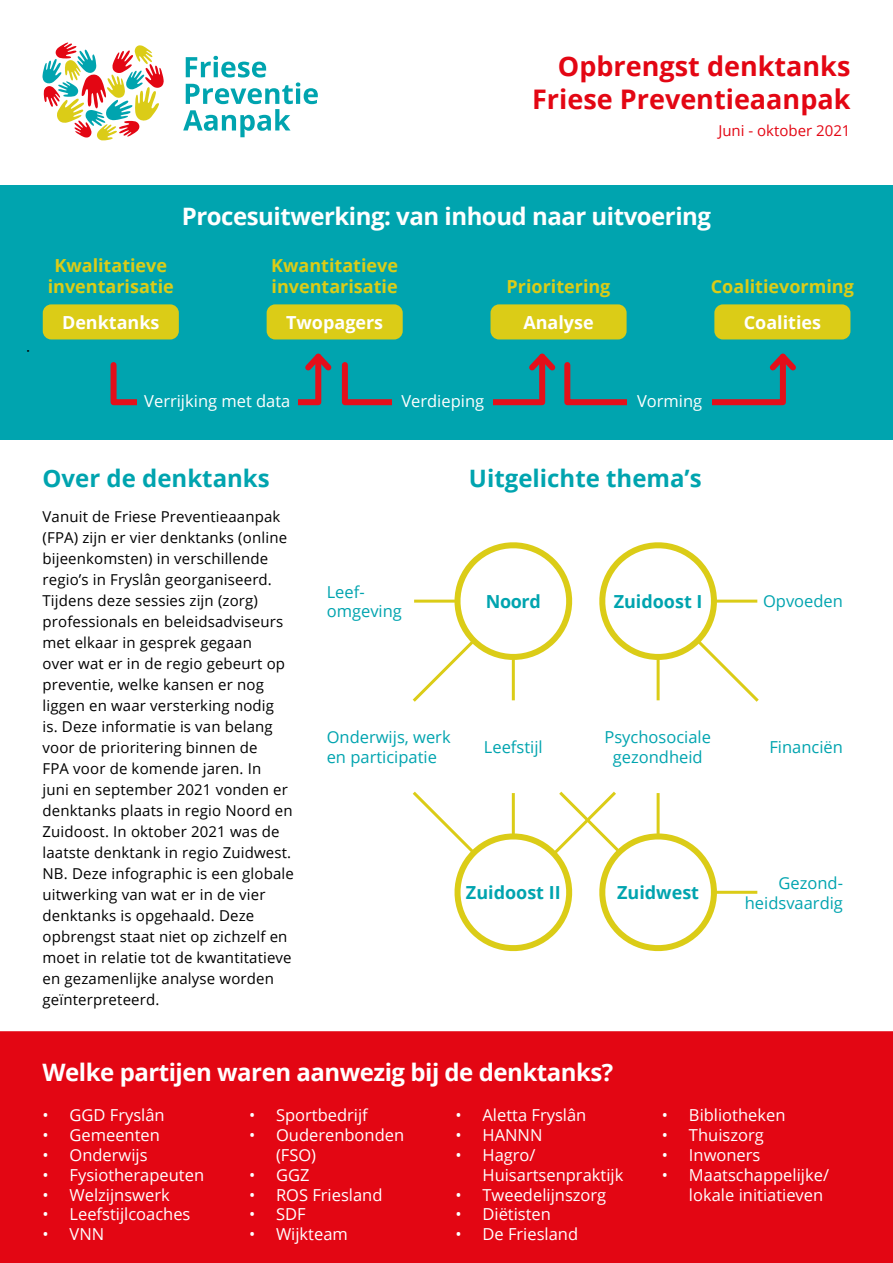
<style>
.page{position:relative;width:893px;height:1263px;background:#fff}
.page>*{position:absolute;margin:0;border:0;box-sizing:border-box;transform-origin:0 0}
.t1{font:700 27px/32.4px "Open Sans";color:#e30613;text-align:right}
.t2{font:700 24px "Open Sans";letter-spacing:-.02em;color:#fff}
.t3{font:700 24px "Open Sans";color:#00a4af}
.t4{font:700 18px/21.6px "Open Sans";color:#dbcc17;text-align:center}
.t5{font:700 18px "Open Sans";color:#fff}
.t6{font:700 18px "Open Sans";color:#00a4af}
.t7{font:16.5px/19.8px "Open Sans";color:#fff}
.t8{font:16.5px/19.8px "Open Sans";color:#00a4af}
.t9{font:15px/21px "Open Sans";letter-spacing:.01em;color:#000}
.t10{font:15px "Open Sans";color:#e30613}
</style>
<div class="page">
<hr style="left:620px;top:891px;width:137px;height:3px;background:#dbcc17">
<div style="left:0;top:185px;width:893px;height:254px;background:#00a4af"></div>
<div style="left:0;top:1031px;width:893px;height:232px;background:#e30613"></div>
<svg style="left:43px;top:43px;width:121px;height:97px"></svg>
<svg style="left:183px;top:56px;width:135px;height:81px"></svg>
<svg style="left:108px;top:304px;width:693px;height:102px"></svg>
<div style="left:43px;top:304px;width:136px;height:35px;background:#dbcc17;border-radius:9px"></div>
<div style="left:267px;top:304px;width:136px;height:35px;background:#dbcc17;border-radius:9px"></div>
<div style="left:490px;top:304px;width:137px;height:35px;background:#dbcc17;border-radius:9px"></div>
<div style="left:714px;top:304px;width:136px;height:35px;background:#dbcc17;border-radius:9px"></div>
<div style="left:137px;top:385px;width:161px;height:36px;background:#00a4af"></div>
<div style="left:392px;top:384px;width:101px;height:35px;background:#00a4af"></div>
<div style="left:627px;top:384px;width:85px;height:36px;background:#00a4af"></div>
<svg style="left:412px;top:791px;width:307px;height:161px"></svg>
<svg style="left:412px;top:542px;width:347px;height:160px"></svg>
<p class="t1" style="left:532px;top:50px;width:320px">Opbrengst denktanks<br>Friese Preventieaanpak</p>
<p class="t10" style="left:718px;top:120px;width:134px">Juni - oktober 2021</p>
<p class="t4" style="left:48px;top:254px;width:128px">Kwalitatieve inventarisatie</p>
<p class="t5" style="left:62px;top:310px;width:99px">Denktanks</p>
<p class="t2" style="left:182px;top:200px;width:531px">Procesuitwerking: van inhoud naar uitvoering</p>
<p class="t4" style="left:271px;top:254px;width:128px;text-align:left">Kwantitatieve inventarisatie</p>
<p class="t5" style="left:286px;top:310px;width:99px">Twopagers</p>
<p class="t4" style="left:507px;top:275px;width:105px">Prioritering</p>
<p class="t5" style="left:523px;top:310px;width:72px">Analyse</p>
<p class="t4" style="left:711px;top:275px;width:145px">Coalitievorming</p>
<p class="t5" style="left:744px;top:310px;width:79px">Coalities</p>
<p class="t7" style="left:144px;top:391px;width:148px">Verrijking met data</p>
<p class="t7" style="left:401px;top:391px;width:84px">Verdieping</p>
<p class="t7" style="left:637px;top:391px;width:67px">Vorming</p>
<p class="t3" style="left:43px;top:461px;width:229px">Over de denktanks</p>
<p class="t3" style="left:469px;top:461px;width:234px">Uitgelichte thema’s</p>
<p class="t9" style="left:43px;top:505px;width:252px">Vanuit de Friese Preventieaanpak (FPA) zijn er vier denktanks (online bijeenkomsten) in verschillende regio’s in Fryslân georganiseerd.<br>Tijdens deze sessies zijn (zorg) professionals en beleidsadviseurs met elkaar in gesprek gegaan<br>over wat er in de regio gebeurt op preventie, welke kansen er nog liggen en waar versterking nodig is. Deze informatie is van belang voor de prioritering binnen de<br>FPA voor de komende jaren. In<br>juni en september 2021 vonden er denktanks plaats in regio Noord en<br>Zuidoost. In oktober 2021 was de laatste denktank in regio Zuidwest.</p>
<p class="t9" style="left:43px;top:862px;width:253px">NB. Deze infographic is een globale uitwerking van wat er in de vier denktanks is opgehaald. Deze opbrengst staat niet op zichzelf en moet in relatie tot de kwantitatieve en gezamenlijke analyse worden geïnterpreteerd.</p>
<p class="t8" style="left:327px;top:581px;width:77px">Leef&shy;omgeving</p>
<p class="t6" style="left:486px;top:589px;width:57px">Noord</p>
<p class="t6" style="left:614px;top:589px;width:90px">Zuidoost I</p>
<p class="t8" style="left:763px;top:591px;width:81px">Opvoeden</p>
<p class="t8" style="left:327px;top:727px;width:125px">Onderwijs, werk en participatie</p>
<p class="t8" style="left:484px;top:736px;width:60px">Leefstijl</p>
<p class="t8" style="left:604px;top:727px;width:108px;text-align:center">Psychosociale gezondheid</p>
<p class="t8" style="left:769px;top:736px;width:75px">Financiën</p>
<p class="t6" style="left:466px;top:880px;width:96px">Zuidoost II</p>
<p class="t6" style="left:617px;top:880px;width:83px">Zuidwest</p>
<p class="t8" style="left:745px;top:872px;width:100px;text-align:right">Gezond&shy;heidsvaardig</p>
<p class="t2" style="left:43px;top:1055px;width:572px">Welke partijen waren aanwezig bij de denktanks?</p>
<p class="t7" style="left:43px;top:1105px;width:124px">• GGD Fryslân</p>
<p class="t7" style="left:43px;top:1125px;width:119px">• Gemeenten</p>
<p class="t7" style="left:43px;top:1145px;width:107px">• Onderwijs</p>
<p class="t7" style="left:43px;top:1164px;width:163px">• Fysiotherapeuten</p>
<p class="t7" style="left:43px;top:1184px;width:129px">• Welzijnswerk</p>
<p class="t7" style="left:43px;top:1204px;width:149px">• Leefstijlcoaches</p>
<p class="t7" style="left:43px;top:1224px;width:63px">• VNN</p>
<p class="t7" style="left:249px;top:1105px;width:120px">• Sportbedrijf</p>
<p class="t7" style="left:276px;top:1125px;width:130px;text-indent:-27px">• Ouderenbonden (FSO)</p>
<p class="t7" style="left:249px;top:1164px;width:62px">• GGZ</p>
<p class="t7" style="left:249px;top:1184px;width:135px">• ROS Friesland</p>
<p class="t7" style="left:249px;top:1204px;width:58px">• SDF</p>
<p class="t7" style="left:249px;top:1224px;width:100px">• Wijkteam</p>
<p class="t7" style="left:455px;top:1105px;width:132px">• Aletta Fryslân</p>
<p class="t7" style="left:455px;top:1125px;width:88px">• HANNN</p>
<p class="t7" style="left:482px;top:1145px;width:142px;text-indent:-27px">• Hagro/<br>Huisartsenpraktijk</p>
<p class="t7" style="left:455px;top:1184px;width:152px">• Tweedelijnszorg</p>
<p class="t7" style="left:455px;top:1204px;width:97px">• Diëtisten</p>
<p class="t7" style="left:455px;top:1224px;width:124px">• De Friesland</p>
<p class="t7" style="left:662px;top:1105px;width:125px">• Bibliotheken</p>
<p class="t7" style="left:662px;top:1125px;width:103px">• Thuiszorg</p>
<p class="t7" style="left:662px;top:1145px;width:100px">• Inwoners</p>
<p class="t7" style="left:689px;top:1164px;width:142px;text-indent:-27px">• Maatschappelijke/ lokale initiatieven</p>
</div>
